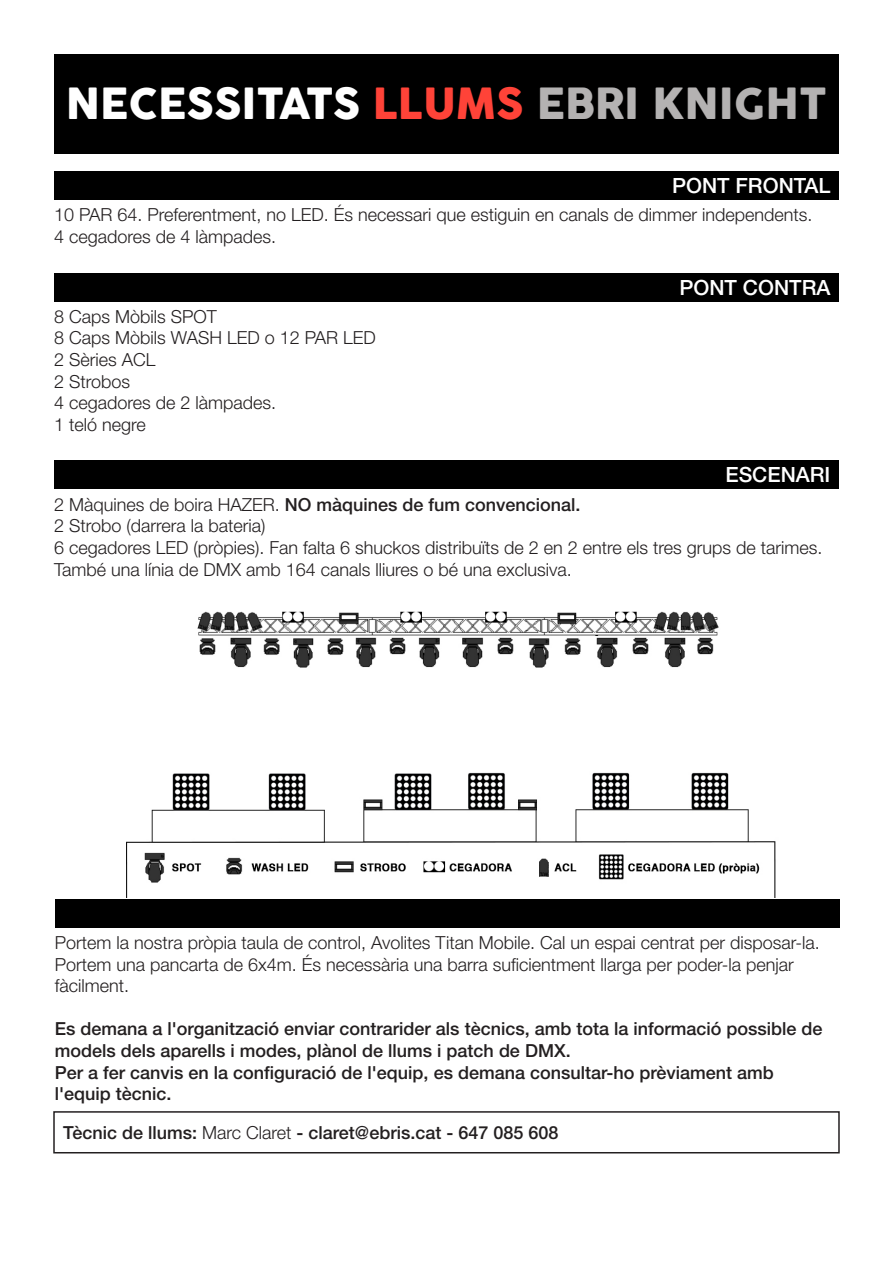
<style>
.page{position:relative;width:893px;height:1263px;background:#fff}
.page>*{position:absolute;margin:0;border:0;box-sizing:border-box;transform-origin:0 0}
.t1{font:42px "COCOGOOSE";color:#fff}
.t2{font:500 21px "Helvetica Neue LT Std";color:#fff}
.t3{font:300 18px/21.6px "Helvetica Neue LT Std";color:#231f20}
.t4{font:500 18px/21.6px "Helvetica Neue LT Std";color:#231f20}
.s1{color:#ff4338}
.s2{color:#b4b2b2}
.s3{font-weight:300}
</style>
<div class="page">
<div style="left:53px;top:1111px;width:787px;height:42px;border:2px solid #231f20"></div>
<div style="left:54px;top:54px;width:785px;height:99px;background:#000"></div>
<div style="left:54px;top:171px;width:785px;height:29px;background:#000"></div>
<div style="left:54px;top:460px;width:785px;height:29px;background:#000"></div>
<div style="left:55px;top:899px;width:785px;height:28px;background:#000"></div>
<div style="left:54px;top:273px;width:785px;height:28px;background:#000"></div>
<img style="left:126px;top:611px;width:650px;height:286px">
<p class="t1" style="left:66px;top:72px;width:763px">NECESSITATS <span class="s1">LLUMS</span> <span class="s2">EBRI KNIGHT</span></p>
<p class="t2" style="left:672px;top:173px;width:160px">PONT FRONTAL</p>
<p class="t3" style="left:54px;top:204px;width:760px">10 PAR 64. Preferentment, no LED. És necessari que estiguin en canals de dimmer independents.</p>
<p class="t3" style="left:54px;top:225px;width:224px">4 cegadores de 4 làmpades.</p>
<p class="t3" style="left:54px;top:305px;width:164px">8 Caps Mòbils SPOT</p>
<p class="t3" style="left:54px;top:327px;width:323px">8 Caps Mòbils WASH LED o 12 PAR LED</p>
<p class="t3" style="left:54px;top:348px;width:103px">2 Sèries ACL</p>
<p class="t3" style="left:54px;top:370px;width:78px">2 Strobos</p>
<p class="t3" style="left:54px;top:392px;width:224px">4 cegadores de 2 làmpades.</p>
<p class="t3" style="left:54px;top:413px;width:93px">1 teló negre</p>
<p class="t2" style="left:679px;top:274px;width:152px">PONT CONTRA</p>
<p class="t2" style="left:725px;top:462px;width:107px">ESCENARI</p>
<p class="t4" style="left:54px;top:493px;width:528px"><span class="s3">2 Màquines de boira HAZER.</span> NO màquines de fum convencional.</p>
<p class="t3" style="left:54px;top:515px;width:213px">2 Strobo (darrera la bateria)</p>
<p class="t3" style="left:54px;top:536px;width:770px">6 cegadores LED (pròpies). Fan falta 6 shuckos distribuïts de 2 en 2 entre els tres grups de tarimes.<br>També una línia de DMX amb 164 canals lliures o bé una exclusiva.</p>
<p class="t3" style="left:55px;top:931px;width:766px">Portem la nostra pròpia taula de control, Avolites Titan Mobile. Cal un espai centrat per disposar-la.</p>
<p class="t3" style="left:55px;top:953px;width:740px">Portem una pancarta de 6x4m. És necessària una barra suficientment llarga per poder-la penjar fàcilment.</p>
<p class="t4" style="left:55px;top:1018px;width:769px">Es demana a l'organització enviar contrarider als tècnics, amb tota la informació possible de models dels aparells i modes, plànol de llums i patch de DMX.</p>
<p class="t4" style="left:55px;top:1061px;width:721px">Per a fer canvis en la configuració de l'equip, es demana consultar-ho prèviament amb</p>
<p class="t4" style="left:55px;top:1083px;width:118px">l'equip tècnic.</p>
<p class="t4" style="left:63px;top:1121px;width:497px">Tècnic de llums: <span class="s3">Marc Claret</span> - claret@ebris.cat - 647 085 608</p>
</div>
